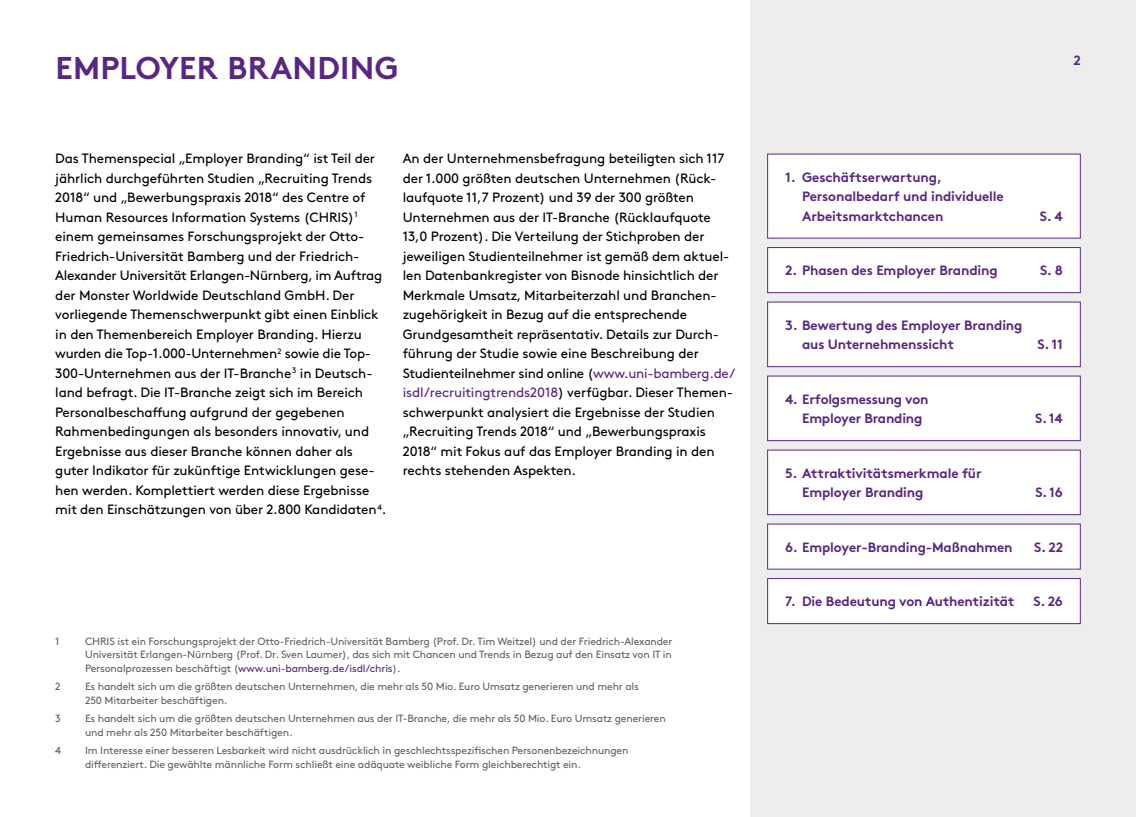
<style>
.page{position:relative;width:1136px;height:817px;background:#fff}
.page>*{position:absolute;margin:0;border:0;box-sizing:border-box;transform-origin:0 0}
.t1{font:700 31.5px "Brown Std";letter-spacing:.01em;color:#592683}
.t2{font:13.5px/19.5px "Brown Std";letter-spacing:-.01em;color:#000}
.t3{font:700 13.5px/19.5px "Brown Std";letter-spacing:-.01em;color:#592683}
.t4{font:13.5px "Brown Std";letter-spacing:-.01em;color:#592683}
.t5{font:10.5px/13.8px "Brown Std";letter-spacing:-.015em;color:#646363}
.s1{color:#592683}
.s2{color:#000}
</style>
<div class="page">
<div style="left:750px;top:0;width:385px;height:816px;background:#ededed"></div>
<div style="left:767px;top:154px;width:313px;height:84px;background:#fff"></div>
<div style="left:767px;top:247px;width:313px;height:45px;background:#fff"></div>
<div style="left:767px;top:524px;width:313px;height:45px;background:#fff"></div>
<div style="left:767px;top:302px;width:313px;height:64px;background:#fff"></div>
<div style="left:767px;top:376px;width:313px;height:64px;background:#fff"></div>
<div style="left:767px;top:450px;width:313px;height:64px;background:#fff"></div>
<div style="left:767px;top:578px;width:313px;height:45px;background:#fff"></div>
<div style="left:767px;top:247px;width:313px;height:46px;border:1px solid #592683"></div>
<div style="left:767px;top:578px;width:313px;height:46px;border:1px solid #592683"></div>
<div style="left:767px;top:301px;width:313px;height:66px;border:1px solid #592683"></div>
<div style="left:767px;top:375px;width:313px;height:66px;border:1px solid #592683"></div>
<div style="left:767px;top:449px;width:313px;height:66px;border:1px solid #592683"></div>
<h1 class="t1" style="left:55px;top:49px;width:344px">EMPLOYER BRANDING</h1>
<p class="t2" style="left:55px;top:149px;width:321px">Das Themenspecial „Employer Branding“ ist Teil der</p>
<p class="t2" style="left:403px;top:149px;width:323px">An der Unternehmensbefragung beteiligten sich 117</p>
<p class="t2" style="left:55px;top:168px;width:318px">jährlich durchgeführten Studien „Recruiting Trends</p>
<p class="t2" style="left:403px;top:168px;width:315px">der 1.000 größten deutschen Unternehmen (Rück-</p>
<p class="t2" style="left:55px;top:188px;width:312px">2018“ und „Bewerbungspraxis 2018“ des Centre of</p>
<p class="t2" style="left:403px;top:188px;width:293px">laufquote 11,7 Prozent) und 39 der 300 größten</p>
<p class="t2" style="left:55px;top:207px;width:304px">Human Resources Information Systems (CHRIS) <sup>1</sup></p>
<p class="t2" style="left:403px;top:207px;width:309px">Unternehmen aus der IT-Branche (Rücklaufquote</p>
<p class="t2" style="left:55px;top:227px;width:310px">einem gemeinsames Forschungsprojekt der Otto-</p>
<p class="t2" style="left:403px;top:227px;width:303px">13,0 Prozent). Die Verteilung der Stichproben der</p>
<p class="t2" style="left:55px;top:246px;width:306px">Friedrich-Universität Bamberg und der Friedrich-</p>
<p class="t2" style="left:403px;top:246px;width:328px">jeweiligen Studienteilnehmer ist gemäß dem aktuel-</p>
<p class="t2" style="left:55px;top:266px;width:328px">Alexander Universität Erlangen-Nürnberg, im Auftrag</p>
<p class="t2" style="left:403px;top:266px;width:317px">len Datenbankregister von Bisnode hinsichtlich der</p>
<p class="t2" style="left:55px;top:285px;width:301px">der Monster Worldwide Deutschland GmbH. Der</p>
<p class="t2" style="left:403px;top:285px;width:315px">Merkmale Umsatz, Mitarbeiterzahl und Branchen-</p>
<p class="t2" style="left:55px;top:305px;width:325px">vorliegende Themenschwerpunkt gibt einen Einblick</p>
<p class="t2" style="left:403px;top:305px;width:286px">zugehörigkeit in Bezug auf die entsprechende</p>
<p class="t2" style="left:55px;top:324px;width:308px">in den Themenbereich Employer Branding. Hierzu</p>
<p class="t2" style="left:403px;top:324px;width:318px">Grundgesamtheit repräsentativ. Details zur Durch-</p>
<p class="t2" style="left:55px;top:344px;width:317px">wurden die Top-1.000-Unternehmen <sup>2</sup> sowie die Top-</p>
<p class="t2" style="left:403px;top:344px;width:297px">führung der Studie sowie eine Beschreibung der</p>
<p class="t2" style="left:55px;top:363px;width:319px">300-Unternehmen aus der IT-Branche <sup>3</sup> in Deutsch-</p>
<p class="t2" style="left:403px;top:363px;width:334px">Studienteilnehmer sind online (<span class="s1">www.uni-bamberg.de/</span></p>
<p class="t2" style="left:55px;top:383px;width:309px">land befragt. Die IT-Branche zeigt sich im Bereich</p>
<p class="t4" style="left:403px;top:384px;width:332px">isdl/recruitingtrends2018<span class="s2">) verfügbar. Dieser Themen-</span></p>
<p class="t2" style="left:55px;top:402px;width:291px">Personalbeschaffung aufgrund der gegebenen</p>
<p class="t2" style="left:403px;top:402px;width:313px">schwerpunkt analysiert die Ergebnisse der Studien</p>
<p class="t2" style="left:55px;top:422px;width:315px">Rahmenbedingungen als besonders innovativ, und</p>
<p class="t2" style="left:403px;top:422px;width:304px">„Recruiting Trends 2018“ und „Bewerbungspraxis</p>
<p class="t2" style="left:55px;top:441px;width:299px">Ergebnisse aus dieser Branche können daher als</p>
<p class="t2" style="left:403px;top:441px;width:313px">2018“ mit Fokus auf das Employer Branding in den</p>
<p class="t2" style="left:55px;top:461px;width:321px">guter Indikator für zukünftige Entwicklungen gese-</p>
<p class="t2" style="left:403px;top:461px;width:175px">rechts stehenden Aspekten.</p>
<p class="t2" style="left:55px;top:480px;width:332px">hen werden. Komplettiert werden diese Ergebnisse mit den Einschätzungen von über 2.800 Kandidaten <sup>4</sup>.</p>
<p class="t5" style="left:55px;top:634px;width:6px">1</p>
<p class="t5" style="left:85px;top:634px;width:589px;text-align:justify">CHRIS ist ein Forschungsprojekt der Otto-Friedrich-Universität Bamberg (Prof. Dr. Tim Weitzel) und der Friedrich-Alexander Universität Erlangen-Nürnberg (Prof. Dr. Sven Laumer), das sich mit Chancen und Trends in Bezug auf den Einsatz von IT in Personalprozessen beschäftigt (<span class="s1">www.uni-bamberg.de/isdl/chris</span>).</p>
<p class="t5" style="left:55px;top:679px;width:7px">2</p>
<p class="t5" style="left:85px;top:679px;width:555px">Es handelt sich um die größten deutschen Unternehmen, die mehr als 50 Mio. Euro Umsatz generieren und mehr als<br>250 Mitarbeiter beschäftigen.</p>
<p class="t5" style="left:55px;top:711px;width:7px">3</p>
<p class="t5" style="left:85px;top:711px;width:582px">Es handelt sich um die größten deutschen Unternehmen aus der IT-Branche, die mehr als 50 Mio. Euro Umsatz generieren und mehr als 250 Mitarbeiter beschäftigen.</p>
<p class="t5" style="left:55px;top:743px;width:7px">4</p>
<p class="t5" style="left:85px;top:743px;width:545px">Im Interesse einer besseren Lesbarkeit wird nicht ausdrücklich in geschlechtsspezifischen Personenbezeichnungen differenziert. Die gewählte männliche Form schließt eine adäquate weibliche Form gleichberechtigt ein.</p>
<p class="t3" style="left:1073px;top:51px;width:9px">2</p>
<p class="t3" style="left:802px;top:167px;width:203px;text-indent:-17px">1. Geschäftserwartung,<br>Personalbedarf und individuelle<br>Arbeitsmarktchancen</p>
<p class="t3" style="left:1039px;top:206px;width:24px">S. 4</p>
<p class="t3" style="left:785px;top:260px;width:214px">2. Phasen des Employer Branding</p>
<p class="t3" style="left:1039px;top:260px;width:24px">S. 8</p>
<p class="t3" style="left:802px;top:315px;width:222px;text-indent:-17px">3. Bewertung des Employer Branding aus Unternehmenssicht</p>
<p class="t3" style="left:1037px;top:334px;width:27px">S. 11</p>
<p class="t3" style="left:802px;top:389px;width:128px;text-indent:-17px">4. Erfolgsmessung von<br>Employer Branding</p>
<p class="t3" style="left:802px;top:463px;width:181px;text-indent:-17px">5. Attraktivitätsmerkmale für<br>Employer Branding</p>
<p class="t3" style="left:1035px;top:408px;width:29px">S. 14</p>
<p class="t3" style="left:1035px;top:482px;width:29px">S. 16</p>
<p class="t3" style="left:785px;top:537px;width:229px">6. Employer-Branding-Maßnahmen</p>
<p class="t3" style="left:1034px;top:537px;width:30px">S. 22</p>
<p class="t3" style="left:785px;top:591px;width:231px">7. Die Bedeutung von Authentizität</p>
<p class="t3" style="left:1033px;top:591px;width:31px">S. 26</p>
</div>
